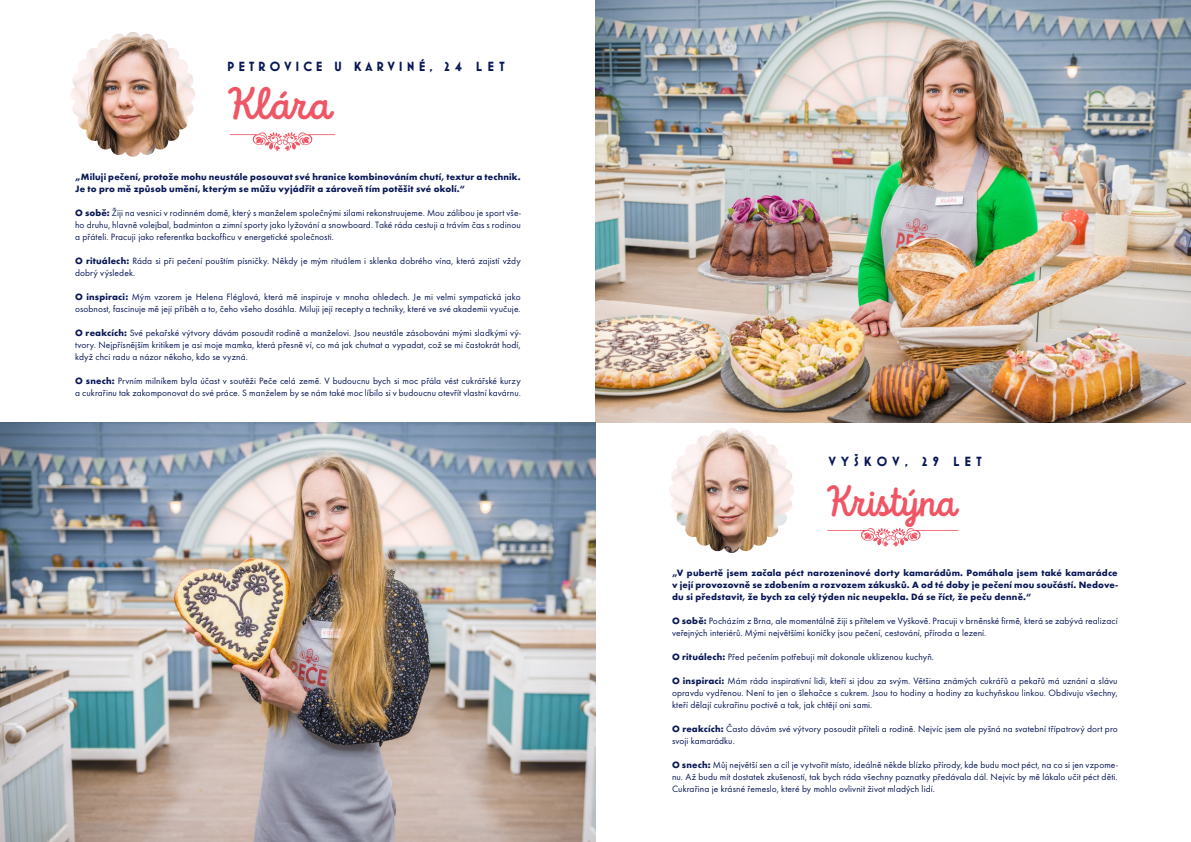
<style>
.page{position:relative;width:1191px;height:842px;background:#fff}
.page>*{position:absolute;margin:0;border:0;box-sizing:border-box;transform-origin:0 0}
.FOTO_POPISEK{font:600 44.8px "Intro Script";color:#ef5564}
.FOTO_POPISEK-2{font:600 43px "Intro Script";letter-spacing:-.01em;color:#ef5564;scale:.94 1}
.FOTO_POPISEK-3{font:700 13.5px "Mostra One CZ";letter-spacing:.3em;color:#091855}
.FOTO_POPISEK-4{font:700 13.5px "Mostra One CZ";letter-spacing:.39em;color:#091855}
.text{font:9.5px/12px "Futura TOT";letter-spacing:.01em;color:#091855}
.text-2{font:700 9.5px/12px "Futura TOT";letter-spacing:.02em;color:#091855}
.s1{font-weight:700}
</style>
<div class="page">
<img style="left:595px;top:0;width:596px;height:422px">
<img style="left:71px;top:32px;width:124px;height:125px">
<img style="left:669px;top:428px;width:125px;height:125px">
<img style="left:0;top:422px;width:595px;height:420px">
<svg style="left:827px;top:528px;width:131px;height:19px"></svg>
<svg style="left:230px;top:132px;width:105px;height:19px"></svg>
<p class="FOTO_POPISEK-3" style="left:227px;top:60px;width:279px">PETROVICE U KARVINÉ, 24 LET</p>
<p class="FOTO_POPISEK" style="left:225px;top:77px;width:109px">Klára</p>
<p class="text-2" style="left:75px;top:171px;width:447px">„Miluji pečení, protože mohu neustále posouvat své hranice kombinováním chutí, textur a technik.<br>Je to pro mě způsob umění, kterým se můžu vyjádřit a zároveň tím potěšit své okolí.“</p>
<p class="text" style="left:75px;top:207px;width:447px;text-align:justify"><span class="s1">O sobě:</span> Žiji na vesnici v rodinném domě, který s manželem společnými silami rekonstruujeme. Mou zálibou je sport vše&shy;ho druhu, hlavně volejbal, badminton a zimní sporty jako lyžování a snowboard. Také ráda cestuji a trávím čas s rodinou a přáteli. Pracuji jako referentka backofficu v energetické společnosti.</p>
<p class="text" style="left:75px;top:255px;width:447px"><span class="s1">O rituálech:</span> Ráda si při pečení pouštím písničky. Někdy je mým rituálem i sklenka dobrého vína, která zajistí vždy dobrý výsledek.</p>
<p class="text" style="left:75px;top:291px;width:447px"><span class="s1">O inspiraci:</span> Mým vzorem je Helena Fléglová, která mě inspiruje v mnoha ohledech. Je mi velmi sympatická jako osobnost, fascinuje mě její příběh a to, čeho všeho dosáhla. Miluji její recepty a techniky, které ve své akademii vyučuje.</p>
<p class="text" style="left:75px;top:327px;width:447px;text-align:justify"><span class="s1">O reakcích:</span> Své pekařské výtvory dávám posoudit rodině a manželovi. Jsou neustále zásobováni mými sladkými vý&shy;tvory. Nejpřísnějším kritikem je asi moje mamka, která přesně ví, co má jak chutnat a vypadat, což se mi častokrát hodí, když chci radu a názor někoho, kdo se vyzná.</p>
<p class="text" style="left:75px;top:375px;width:447px"><span class="s1">O snech:</span> Prvním milníkem byla účast v soutěži Peče celá země. V budoucnu bych si moc přála vést cukrářské kurzy a cukrařinu tak zakomponovat do své práce. S manželem by se nám také moc líbilo si v budoucnu otevřít vlastní kavárnu.</p>
<p class="FOTO_POPISEK-4" style="left:829px;top:455px;width:154px">VYŠKOV, 29 LET</p>
<p class="FOTO_POPISEK-2" style="left:824px;top:476px;width:143px">Kristýna</p>
<p class="text-2" style="left:672px;top:567px;width:447px;text-align:justify">„V pubertě jsem začala péct narozeninové dorty kamarádům. Pomáhala jsem také kamarádce v její provozovně se zdobením a rozvozem zákusků. A od té doby je pečení mou součástí. Nedove&shy;du si představit, že bych za celý týden nic neupekla. Dá se říct, že peču denně.“</p>
<p class="text" style="left:672px;top:615px;width:447px"><span class="s1">O sobě:</span> Pocházím z Brna, ale momentálně žiji s přítelem ve Vyškově. Pracuji v brněnské firmě, která se zabývá realizací veřejných interiérů. Mými největšími koníčky jsou pečení, cestování, příroda a lezení.</p>
<p class="text" style="left:672px;top:651px;width:263px"><span class="s1">O rituálech:</span> Před pečením potřebuji mít dokonale uklizenou kuchyň.</p>
<p class="text" style="left:672px;top:675px;width:447px;text-align:justify"><span class="s1">O inspiraci:</span> Mám ráda inspirativní lidi, kteří si jdou za svým. Většina známých cukrářů a pekařů má uznání a slávu opravdu vydřenou. Není to jen o šlehačce s cukrem. Jsou to hodiny a hodiny za kuchyňskou linkou. Obdivuju všechny, kteří dělají cukrařinu poctivě a tak, jak chtějí oni sami.</p>
<p class="text" style="left:672px;top:723px;width:447px"><span class="s1">O reakcích:</span> Často dávám své výtvory posoudit příteli a rodině. Nejvíc jsem ale pyšná na svatební třípatrový dort pro svoji kamarádku.</p>
<p class="text" style="left:672px;top:759px;width:447px;text-align:justify"><span class="s1">O snech:</span> Můj největší sen a cíl je vytvořit místo, ideálně někde blízko přírody, kde budu moct péct, na co si jen vzpome&shy;nu. Až budu mít dostatek zkušeností, tak bych ráda všechny poznatky předávala dál. Nejvíc by mě lákalo učit péct děti.<br>Cukrařina je krásné řemeslo, které by mohlo ovlivnit život mladých lidí.</p>
</div>
